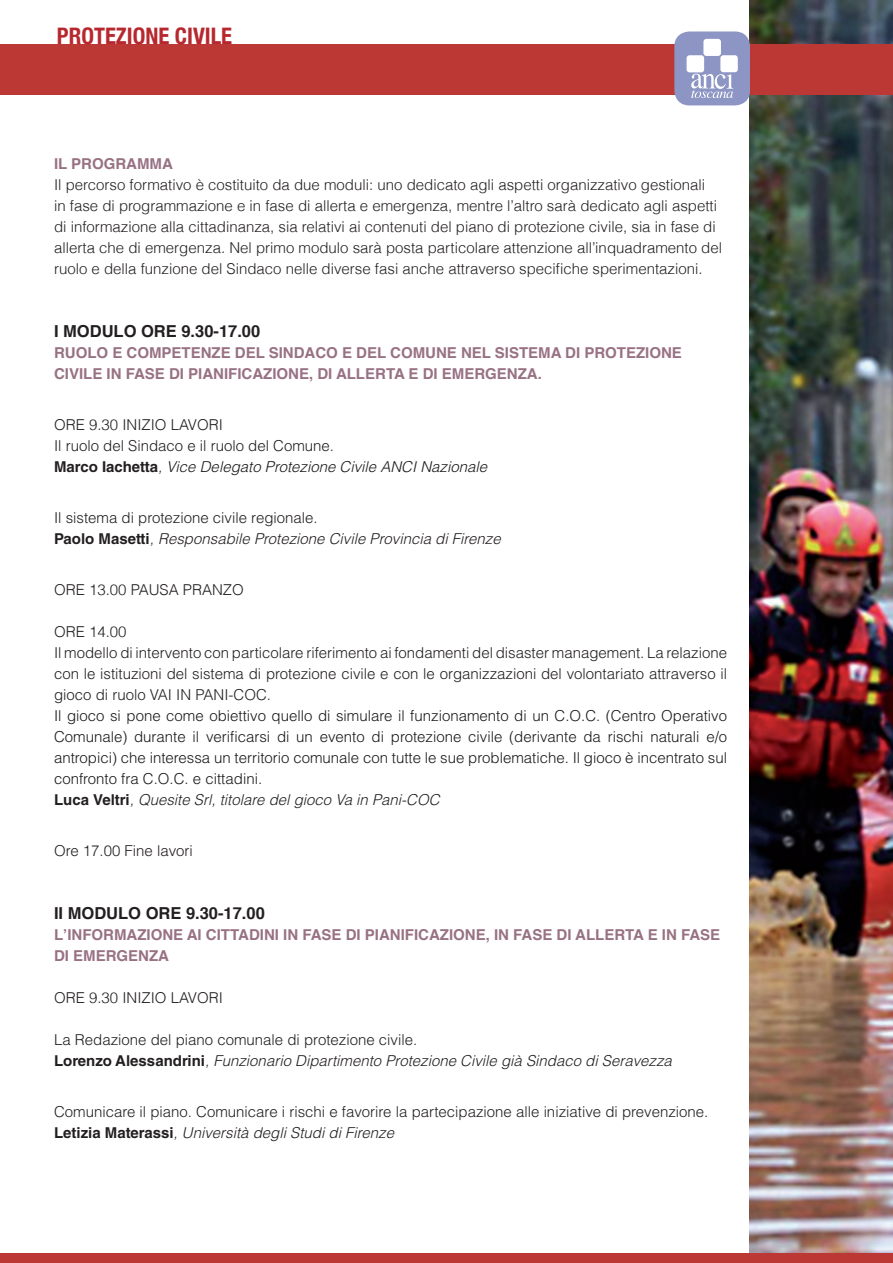
<style>
.page{position:relative;width:893px;height:1263px;background:#fff}
.page>*{position:absolute;margin:0;border:0;box-sizing:border-box;transform-origin:0 0}
.t1{font:700 condensed 22.8px "Helvetica Neue";color:#b7282e}
.t2{font:700 16.5px "Helvetica";color:#231f20}
.t3{font:300 15px/21px "Helvetica";color:#231f20}
.t4{font:300 15px/21px "Helvetica LT Std";color:#231f20;text-align:justify}
.t5{font:300 15px/21px "Helvetica LT Std";color:#1a1a1c}
.t6{font:italic 300 15px/21px "Helvetica LT Std";color:#231f20}
.t7{font:700 15px/21px "Helvetica";color:#987183}
.t8{font:italic 300 15px/21px "Helvetica LT Std";color:#1a1a1c}
.s1{font-style:normal;color:#231f20}
.s2{font-weight:700;font-style:normal;color:#231f20}
.s3{color:#231f20}
.s4{font-style:normal}
.s5{font-weight:700;font-style:normal}
.s6{font-weight:700;color:#231f20}
.s7{font-style:italic;color:#231f20}
.s8{font-weight:700}
.s9{font-style:italic}
</style>
<div class="page">
<img style="left:750px;top:0;width:143px;height:1254px">
<div style="left:0;top:1254px;width:893px;height:9px;background:#bb3834"></div>
<div style="left:0;top:44px;width:893px;height:50px;background:#bb3834"></div>
<div style="left:674px;top:31px;width:76px;height:74px;background:#8c95c3;border-radius:15px"></div>
<div style="left:687px;top:55px;width:17px;height:17px;background:#fff;border-radius:3px"></div>
<div style="left:703px;top:39px;width:18px;height:17px;background:#fff;border-radius:3px"></div>
<div style="left:720px;top:55px;width:18px;height:17px;background:#fff;border-radius:3px"></div>
<svg style="left:691px;top:74px;width:42px;height:24px"></svg>
<h1 class="t1" style="left:57px;top:22px;width:177px">PROTEZIONE CIVILE</h1>
<p class="t7" style="left:54px;top:153px;width:120px">IL PROGRAMMA</p>
<p class="t3" style="left:54px;top:174px;width:669px">Il percorso formativo è costituito da due moduli: uno dedicato agli aspetti organizzativo gestionali<br>in fase di programmazione e in fase di allerta e emergenza, mentre l’altro sarà dedicato agli aspetti di informazione alla cittadinanza, sia relativi ai contenuti del piano di protezione civile, sia in fase di allerta che di emergenza. Nel primo modulo sarà posta particolare attenzione all’inquadramento del ruolo e della funzione del Sindaco nelle diverse fasi anche attraverso specifiche sperimentazioni.</p>
<p class="t2" style="left:54px;top:317px;width:208px">I MODULO ORE 9.30-17.00</p>
<p class="t7" style="left:54px;top:342px;width:629px">RUOLO E COMPETENZE DEL SINDACO E DEL COMUNE NEL SISTEMA DI PROTEZIONE<br>CIVILE IN FASE DI PIANIFICAZIONE, DI ALLERTA E DI EMERGENZA.</p>
<p class="t3" style="left:54px;top:414px;width:167px">Ore 9.30 Inizio lavori</p>
<p class="t8" style="left:54px;top:435px;width:435px"><span class="s1">Il ruolo del Sindaco e il ruolo del Comune.<br></span><span class="s2">Marco Iachetta</span><span class="s3">,</span> Vice Delegato Protezione Civile ANCI Nazionale</p>
<p class="t6" style="left:54px;top:507px;width:448px"><span class="s4">Il sistema di protezione civile regionale.<br></span><span class="s5">Paolo Masetti</span>, Responsabile Protezione Civile Provincia di Firenze</p>
<p class="t3" style="left:54px;top:579px;width:188px">Ore 13.00 Pausa Pranzo</p>
<p class="t3" style="left:54px;top:621px;width:74px">Ore 14.00</p>
<p class="t4" style="left:54px;top:642px;width:675px">Il modello di intervento con particolare riferimento ai fondamenti del disaster management. La relazione con le istituzioni del sistema di protezione civile e con le organizzazioni del volontariato attraverso il gioco di ruolo VAI IN PANI-COC.</p>
<p class="t5" style="left:54px;top:705px;width:675px">Il gioco si pone come obiettivo quello di simulare il funzionamento di un C.O.C. (Centro Operativo Comunale) durante il verificarsi di un evento di protezione civile (derivante da rischi naturali e/o antropici) che interessa un territorio comunale con tutte le sue problematiche. Il gioco è incentrato sul confronto fra C.O.C. e cittadini.<br><span class="s6">Luca Veltri</span><span class="s7">, Quesite Srl, titolare del gioco Va in Pani-COC</span></p>
<p class="t4" style="left:54px;top:840px;width:140px">Ore 17.00 Fine lavori</p>
<p class="t2" style="left:54px;top:899px;width:212px">II MODULO ORE 9.30-17.00</p>
<p class="t7" style="left:54px;top:924px;width:668px">L’INFORMAZIONE AI CITTADINI IN FASE DI PIANIFICAZIONE, IN FASE DI ALLERTA E IN FASE<br>DI EMERGENZA</p>
<p class="t3" style="left:54px;top:987px;width:167px">Ore 9.30 Inizio lavori</p>
<p class="t6" style="left:54px;top:1029px;width:619px"><span class="s4">La Redazione del piano comunale di protezione civile.<br></span><span class="s5">Lorenzo Alessandrini</span>, Funzionario Dipartimento Protezione Civile già Sindaco di Seravezza</p>
<p class="t4" style="left:54px;top:1101px;width:656px">Comunicare il piano. Comunicare i rischi e favorire la partecipazione alle iniziative di prevenzione.<br><span class="s8">Letizia Materassi</span><span class="s9">, Università degli Studi di Firenze</span></p>
</div>
